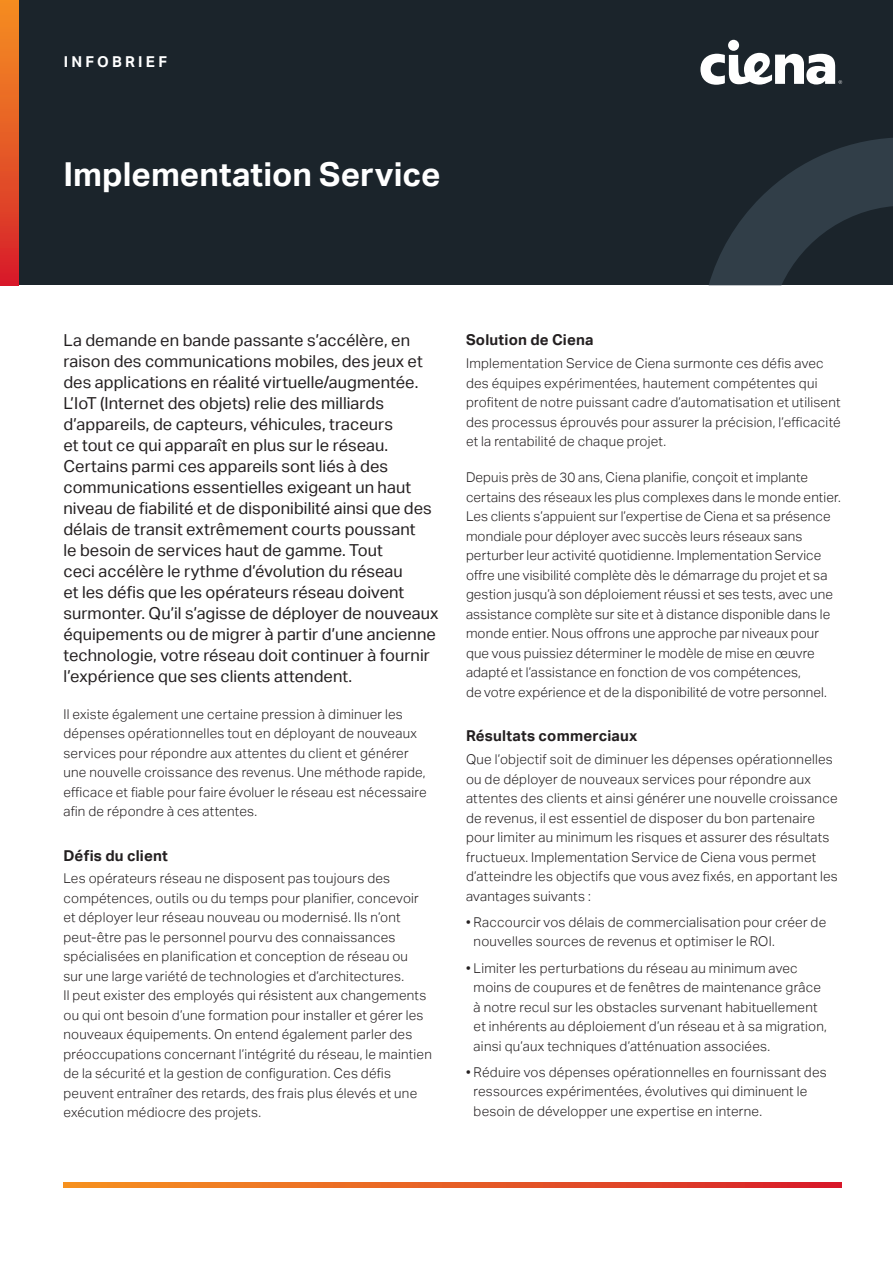
<style>
.page{position:relative;width:893px;height:1263px;background:#fff}
.page>*{position:absolute;margin:0;border:0;box-sizing:border-box;transform-origin:0 0}
.Product_Headline{font:700 33px "Aktiv Grotesk";color:#fff}
.Intro_Copy__small{font:16.5px/21px "Aktiv Grotesk";letter-spacing:.005em;color:#231f20}
.Headline_for_body_co{font:700 15px "Aktiv Grotesk";letter-spacing:.015em;color:#231f20}
.t1{font:700 15px "Aktiv Grotesk";letter-spacing:.215em;color:#fff}
.Body_Copy{font:300 13.5px/19.5px "Aktiv Grotesk";letter-spacing:.015em;color:#231f20}
.Body_Copy_BULLET__ex{font:300 13.5px/19.5px "Aktiv Grotesk";letter-spacing:.02em;color:#231f20}
</style>
<div class="page">
<div style="left:0;top:0;width:893px;height:285px;background:#1b242b"></div>
<svg style="left:63px;top:1182px;width:779px;height:5px;background:#e65b25"></svg>
<div style="left:728px;top:40px;width:11px;height:11px;background:#fff;border-radius:50%"></div>
<svg style="left:700px;top:53px;width:142px;height:32px"></svg>
<div style="left:0;top:0;width:18px;height:285px;background:linear-gradient(to bottom,#f59221,#d7202a)"></div>
<svg style="left:709px;top:138px;width:184px;height:147px"></svg>
<p class="t1" style="left:64px;top:53px;width:105px">INFOBRIEF</p>
<p class="Product_Headline" style="left:63px;top:155px;width:379px">Implementation Service</p>
<p class="Intro_Copy__small" style="left:63px;top:330px;width:377px">La demande en bande passante s’accélère, en raison des communications mobiles, des jeux et des applications en réalité virtuelle/augmentée.<br>L’IoT (Internet des objets) relie des milliards d’appareils, de capteurs, véhicules, traceurs<br>et tout ce qui apparaît en plus sur le réseau.<br>Certains parmi ces appareils sont liés à des communications essentielles exigeant un haut niveau de fiabilité et de disponibilité ainsi que des délais de transit extrêmement courts poussant<br>le besoin de services haut de gamme. Tout<br>ceci accélère le rythme d’évolution du réseau<br>et les défis que les opérateurs réseau doivent surmonter. Qu’il s’agisse de déployer de nouveaux équipements ou de migrer à partir d’une ancienne technologie, votre réseau doit continuer à fournir l’expérience que ses clients attendent.</p>
<p class="Body_Copy" style="left:63px;top:704px;width:365px">Il existe également une certaine pression à diminuer les dépenses opérationnelles tout en déployant de nouveaux services pour répondre aux attentes du client et générer une nouvelle croissance des revenus. Une méthode rapide, efficace et fiable pour faire évoluer le réseau est nécessaire afin de répondre à ces attentes.</p>
<p class="Headline_for_body_co" style="left:63px;top:847px;width:106px">Défis du client</p>
<p class="Body_Copy" style="left:63px;top:869px;width:370px">Les opérateurs réseau ne disposent pas toujours des compétences, outils ou du temps pour planifier, concevoir et déployer leur réseau nouveau ou modernisé. Ils n’ont peut-être pas le personnel pourvu des connaissances spécialisées en planification et conception de réseau ou<br>sur une large variété de technologies et d’architectures.<br>Il peut exister des employés qui résistent aux changements ou qui ont besoin d’une formation pour installer et gérer les nouveaux équipements. On entend également parler des préoccupations concernant l’intégrité du réseau, le maintien de la sécurité et la gestion de configuration. Ces défis peuvent entraîner des retards, des frais plus élevés et une exécution médiocre des projets.</p>
<p class="Headline_for_body_co" style="left:466px;top:331px;width:129px">Solution de Ciena</p>
<p class="Body_Copy" style="left:466px;top:354px;width:376px">Implementation Service de Ciena surmonte ces défis avec des équipes expérimentées, hautement compétentes qui profitent de notre puissant cadre d’automatisation et utilisent des processus éprouvés pour assurer la précision, l’efficacité et la rentabilité de chaque projet.</p>
<p class="Body_Copy" style="left:466px;top:468px;width:376px">Depuis près de 30 ans, Ciena planifie, conçoit et implante certains des réseaux les plus complexes dans le monde entier.<br>Les clients s’appuient sur l’expertise de Ciena et sa présence mondiale pour déployer avec succès leurs réseaux sans perturber leur activité quotidienne. Implementation Service offre une visibilité complète dès le démarrage du projet et sa gestion jusqu’à son déploiement réussi et ses tests, avec une assistance complète sur site et à distance disponible dans le monde entier. Nous offrons une approche par niveaux pour que vous puissiez déterminer le modèle de mise en œuvre adapté et l’assistance en fonction de vos compétences,<br>de votre expérience et de la disponibilité de votre personnel.</p>
<p class="Headline_for_body_co" style="left:466px;top:727px;width:173px">Résultats commerciaux</p>
<p class="Body_Copy_BULLET__ex" style="left:466px;top:750px;width:373px">Que l’objectif soit de diminuer les dépenses opérationnelles ou de déployer de nouveaux services pour répondre aux attentes des clients et ainsi générer une nouvelle croissance de revenus, il est essentiel de disposer du bon partenaire pour limiter au minimum les risques et assurer des résultats fructueux. Implementation Service de Ciena vous permet d’atteindre les objectifs que vous avez fixés, en apportant les avantages suivants :</p>
<p class="Body_Copy_BULLET__ex" style="left:474px;top:912px;width:354px;text-indent:-8px">• Raccourcir vos délais de commercialisation pour créer de nouvelles sources de revenus et optimiser le ROI.</p>
<p class="Body_Copy_BULLET__ex" style="left:474px;top:958px;width:355px;text-indent:-8px">• Limiter les perturbations du réseau au minimum avec moins de coupures et de fenêtres de maintenance grâce à notre recul sur les obstacles survenant habituellement et inhérents au déploiement d’un réseau et à sa migration, ainsi qu’aux techniques d’atténuation associées.</p>
<p class="Body_Copy" style="left:474px;top:1062px;width:355px;text-indent:-8px">• Réduire vos dépenses opérationnelles en fournissant des ressources expérimentées, évolutives qui diminuent le besoin de développer une expertise en interne.</p>
</div>
